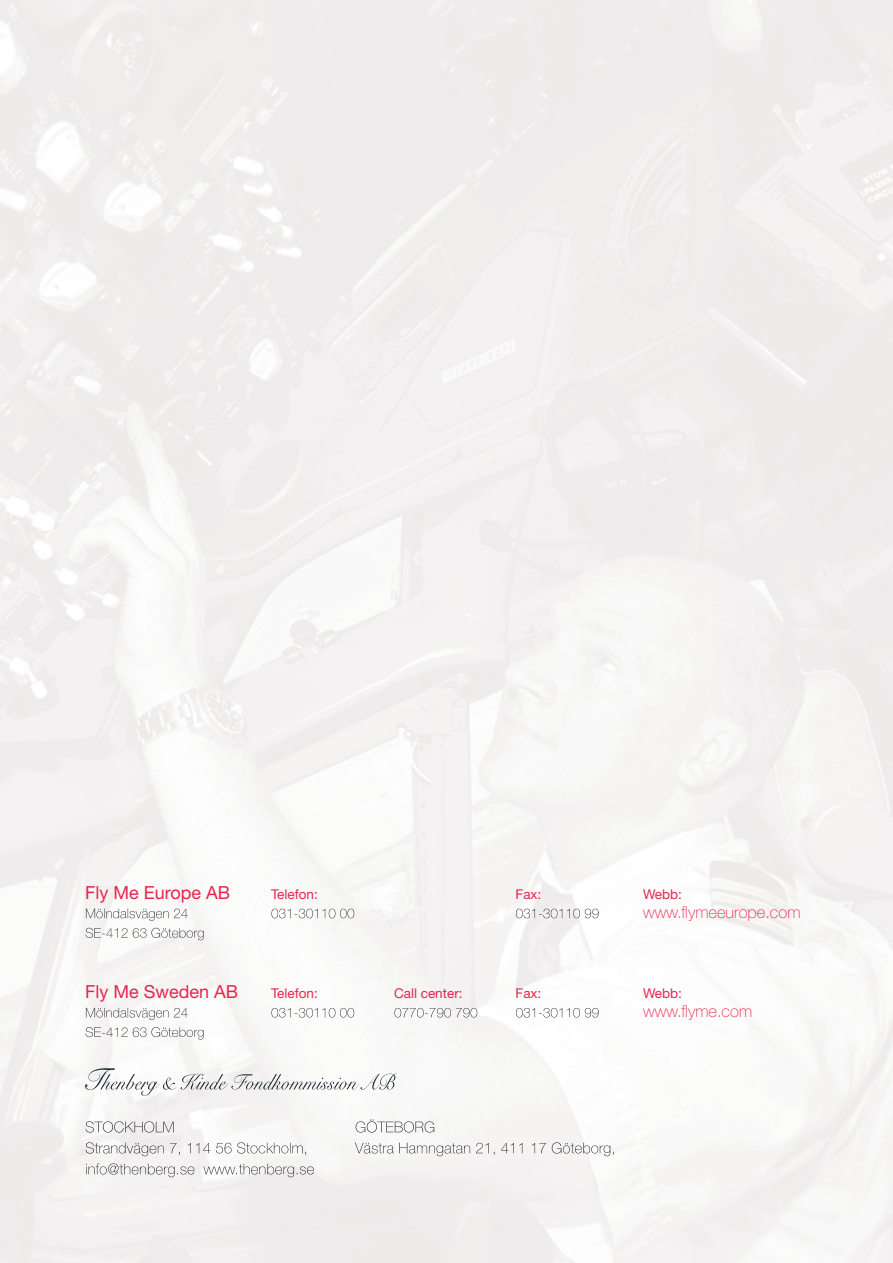
<style>
.page{position:relative;width:893px;height:1263px;background:#fff}
.page>*{position:absolute;margin:0;border:0;box-sizing:border-box;transform-origin:0 0}
.t1{font:18px "Helvetica Neue";color:#e7254c}
.t2{font:100 16.5px "Helvetica Neue";color:#e7254c}
.t3{font:13.5px "Helvetica Neue";color:#e7254c}
</style>
<div class="page">
<img style="left:86px;top:908px;width:513px;height:13px">
<img style="left:86px;top:928px;width:118px;height:12px">
<img style="left:86px;top:1008px;width:513px;height:12px">
<img style="left:86px;top:1027px;width:118px;height:12px">
<img style="left:86px;top:1119px;width:348px;height:13px">
<img style="left:86px;top:1142px;width:529px;height:14px">
<img style="left:86px;top:1163px;width:228px;height:14px">
<svg style="left:85px;top:1068px;width:312px;height:28px"></svg>
<h1 class="t1" style="left:85px;top:881px;width:147px">Fly Me Europe AB</h1>
<p class="t3" style="left:271px;top:886px;width:48px">Telefon:</p>
<p class="t3" style="left:516px;top:886px;width:27px">Fax:</p>
<p class="t3" style="left:643px;top:886px;width:40px">Webb:</p>
<p class="t2" style="left:643px;top:903px;width:159px">www.flymeeurope.com</p>
<h1 class="t1" style="left:85px;top:981px;width:154px">Fly Me Sweden AB</h1>
<p class="t3" style="left:271px;top:985px;width:48px">Telefon:</p>
<p class="t3" style="left:394px;top:985px;width:70px">Call center:</p>
<p class="t3" style="left:516px;top:985px;width:27px">Fax:</p>
<p class="t3" style="left:643px;top:985px;width:40px">Webb:</p>
<p class="t2" style="left:643px;top:1002px;width:111px">www.flyme.com</p>
</div>
